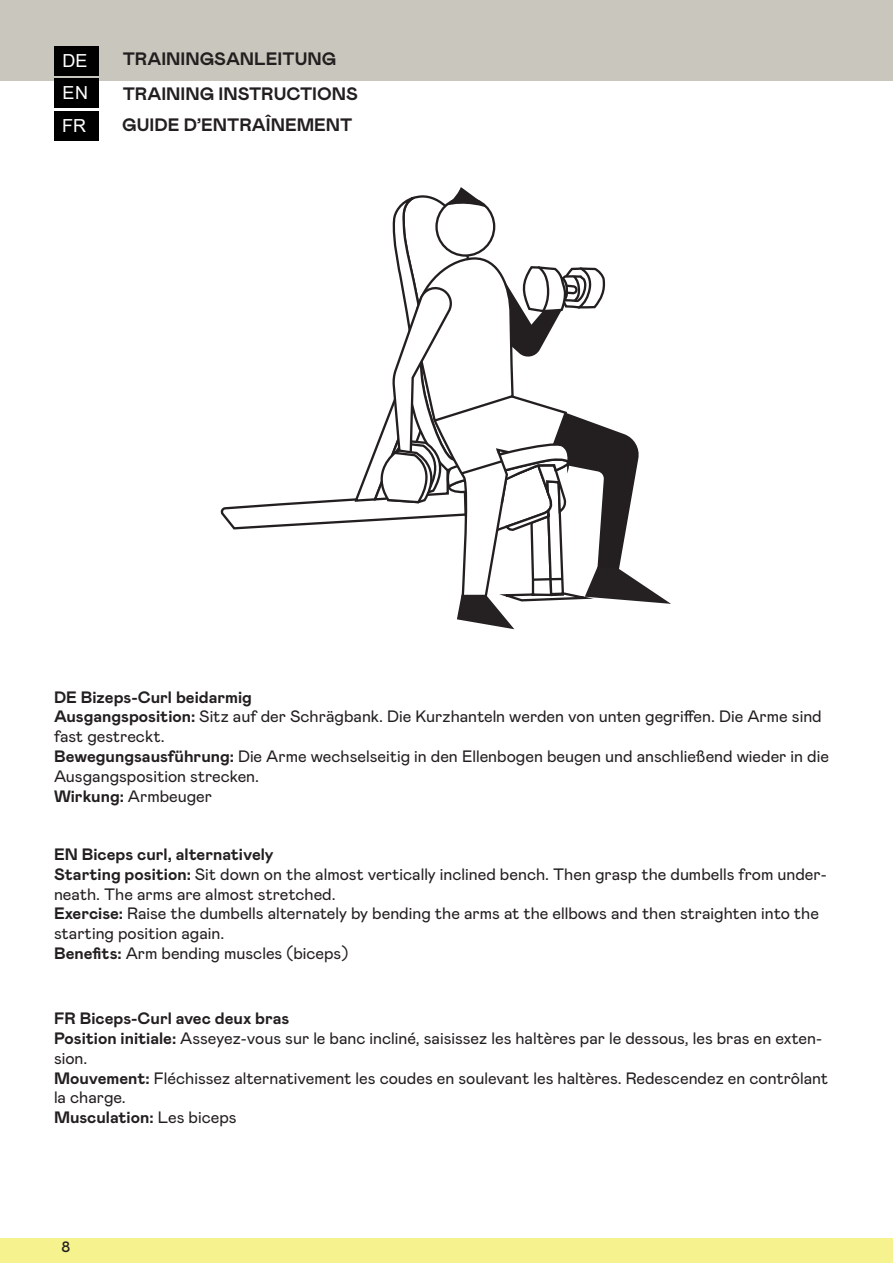
<style>
.page{position:relative;width:893px;height:1263px;background:#fff}
.page>*{position:absolute;margin:0;border:0;box-sizing:border-box;transform-origin:0 0}
.t1{font:700 18px "Mabry";color:#231f20}
.t2{font:18px/32.5px "Arial";color:#fff;text-align:justify}
.t3{font:16.5px/19.8px "Mabry";color:#231f20}
.t4{font:500 15px "Mabry";color:#231f20}
.s1{font-weight:700}
</style>
<div class="page">
<div style="left:0;top:0;width:893px;height:81px;background:#c9c6bd"></div>
<div style="left:0;top:1238px;width:893px;height:25px;background:#f6f28d"></div>
<div style="left:54px;top:47px;width:45px;height:29px;background:#000"></div>
<div style="left:54px;top:79px;width:45px;height:29px;background:#000"></div>
<div style="left:54px;top:111px;width:45px;height:30px;background:#000"></div>
<svg style="left:220px;top:187px;width:451px;height:443px"></svg>
<p class="t2" style="left:62px;top:44px;width:27px">DE EN FR</p>
<p class="t1" style="left:123px;top:46px;width:215px">TRAININGSANLEITUNG</p>
<p class="t1" style="left:123px;top:81px;width:237px">TRAINING INSTRUCTIONS</p>
<p class="t1" style="left:122px;top:112px;width:232px">GUIDE D’ENTRAÎNEMENT</p>
<p class="t3" style="left:54px;top:686px;width:776px"><span class="s1">DE Bizeps-Curl beidarmig<br>Ausgangsposition:</span> Sitz auf der Schrägbank. Die Kurzhanteln werden von unten gegriffen. Die Arme sind fast gestreckt.<br><span class="s1">Bewegungsausführung:</span> Die Arme wechselseitig in den Ellenbogen beugen und anschließend wieder in die Ausgangsposition strecken.<br><span class="s1">Wirkung:</span> Armbeuger</p>
<p class="t3" style="left:54px;top:843px;width:774px"><span class="s1">EN Biceps curl, alternatively<br>Starting position:</span> Sit down on the almost vertically inclined bench. Then grasp the dumbells from under&shy;neath. The arms are almost stretched.<br><span class="s1">Exercise:</span> Raise the dumbells alternately by bending the arms at the ellbows and then straighten into the starting position again.<br><span class="s1">Benefits:</span> Arm bending muscles (biceps)</p>
<p class="t3" style="left:54px;top:1008px;width:776px"><span class="s1">FR Biceps-Curl avec deux bras<br>Position initiale:</span> Asseyez-vous sur le banc incliné, saisissez les haltères par le dessous, les bras en exten&shy;sion.<br><span class="s1">Mouvement:</span> Fléchissez alternativement les coudes en soulevant les haltères. Redescendez en contrôlant la charge.<br><span class="s1">Musculation:</span> Les biceps</p>
<p class="t4" style="left:61px;top:1236px;width:10px">8</p>
</div>
